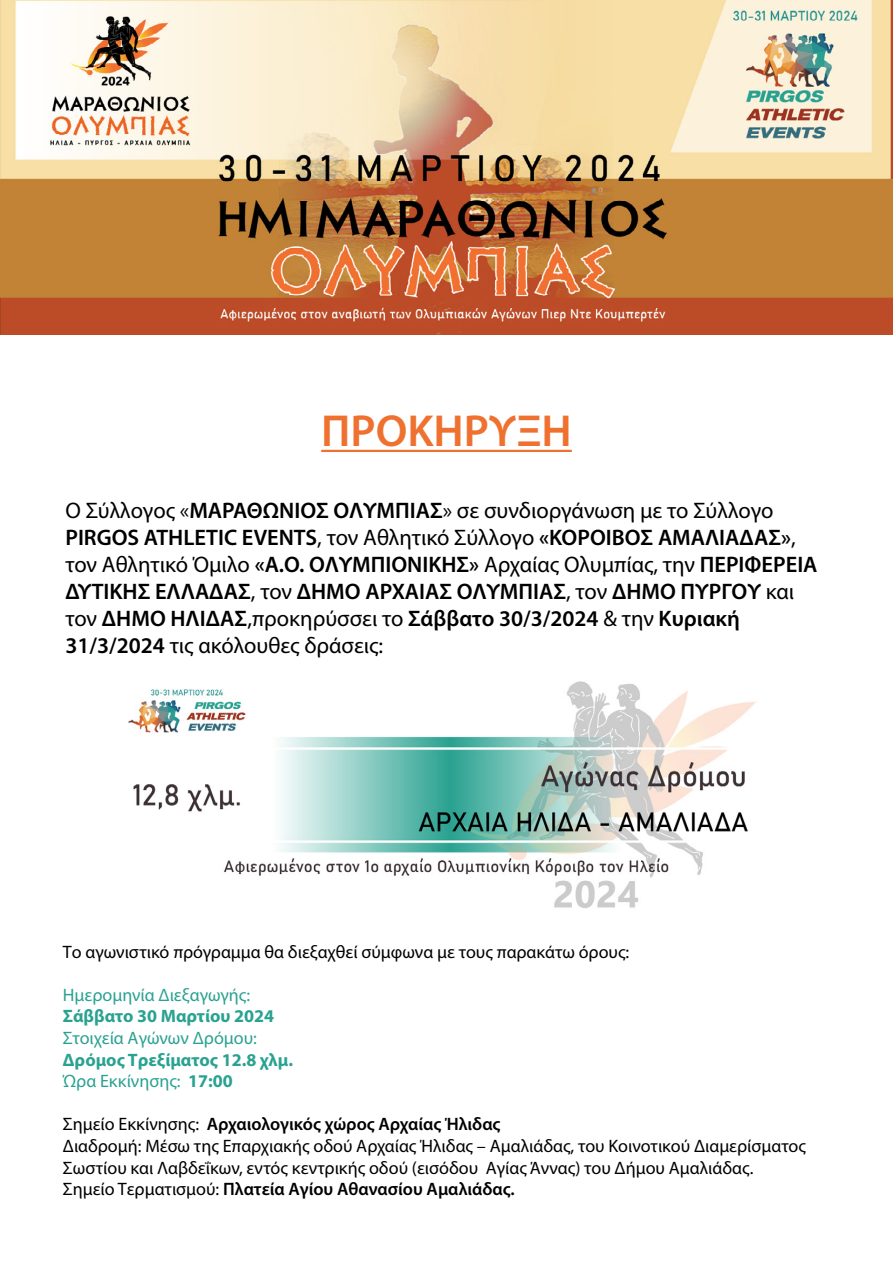
<style>
.page{position:relative;width:893px;height:1263px;background:#fff}
.page>*{position:absolute;margin:0;border:0;box-sizing:border-box;transform-origin:0 0}
.t1{font:600 45px "Myriad Pro";color:#ef7130}
.t2{font:600 22.5px/27px "Myriad Pro";color:#000}
.t3{font:18px/21.6px "Myriad Pro";color:#000}
.t4{font:700 18px/21.6px "Myriad Pro";color:#2aa291}
.t5{font:18px "Myriad Pro";color:#2aa291}
.s1{font-weight:400}
.s2{font-weight:600}
</style>
<div class="page">
<img style="left:128px;top:681px;width:628px;height:227px">
<hr style="left:321px;top:450px;width:251px;height:2px;background:#ef7130">
<img style="left:0;top:0;width:893px;height:335px">
<h1 class="t1" style="left:321px;top:403px;width:252px">ΠΡΟΚΗΡΥΞΗ</h1>
<p class="t2" style="left:65px;top:496px;width:754px"><span class="s1">Ο Σύλλογος «</span>ΜΑΡΑΘΩΝΙΟΣ ΟΛΥΜΠΙΑΣ<span class="s1">» σε συνδιοργάνωση με το Σύλλογο </span>PIRGOS ATHLETIC EVENTS<span class="s1">, τον Αθλητικό Σύλλογο</span> «ΚΟΡΟΙΒΟΣ ΑΜΑΛΙΑΔΑΣ»<span class="s1">, τον Αθλητικό Όμιλο</span> «Α.Ο. ΟΛΥΜΠΙΟΝΙΚΗΣ» <span class="s1">Αρχαίας Ολυμπίας, την</span> ΠΕΡΙΦΕΡΕΙΑ ΔΥΤΙΚΗΣ ΕΛΛΑΔΑΣ<span class="s1">, τον</span> ΔΗΜΟ ΑΡΧΑΙΑΣ ΟΛΥΜΠΙΑΣ<span class="s1">, τον</span> ΔΗΜΟ ΠΥΡΓΟΥ <span class="s1">και τον</span> ΔΗΜΟ ΗΛΙΔΑΣ<span class="s1">,προκηρύσσει το</span> Σάββατο 30/3/2024 <span class="s1">&amp; την</span> Κυριακή 31/3/2024 <span class="s1">τις ακόλουθες δράσεις:</span></p>
<p class="t3" style="left:63px;top:940px;width:568px">Το αγωνιστικό πρόγραμμα θα διεξαχθεί σύμφωνα με τους παρακάτω όρους:</p>
<p class="t5" style="left:63px;top:984px;width:189px">Ημερομηνία Διεξαγωγής:</p>
<p class="t4" style="left:63px;top:1005px;width:213px">Σάββατο 30 Μαρτίου 2024</p>
<p class="t5" style="left:63px;top:1027px;width:196px">Στοιχεία Αγώνων Δρόμου:</p>
<p class="t4" style="left:63px;top:1048px;width:232px">Δρόμος Τρεξίματος 12.8 χλμ.<br><span class="s1">Ώρα Εκκίνησης:</span> 17:00</p>
<p class="t3" style="left:63px;top:1113px;width:745px">Σημείο Εκκίνησης: <span class="s2">Αρχαιολογικός χώρος Αρχαίας Ήλιδας<br></span>Διαδρομή: Μέσω της Επαρχιακής οδού Αρχαίας Ήλιδας – Αμαλιάδας, του Κοινοτικού Διαμερίσματος Σωστίου και Λαβδεΐκων, εντός κεντρικής οδού (εισόδου Αγίας Άννας) του Δήμου Αμαλιάδας.<br>Σημείο Τερματισμού: <span class="s2">Πλατεία Αγίου Αθανασίου Αμαλιάδας.</span></p>
</div>
